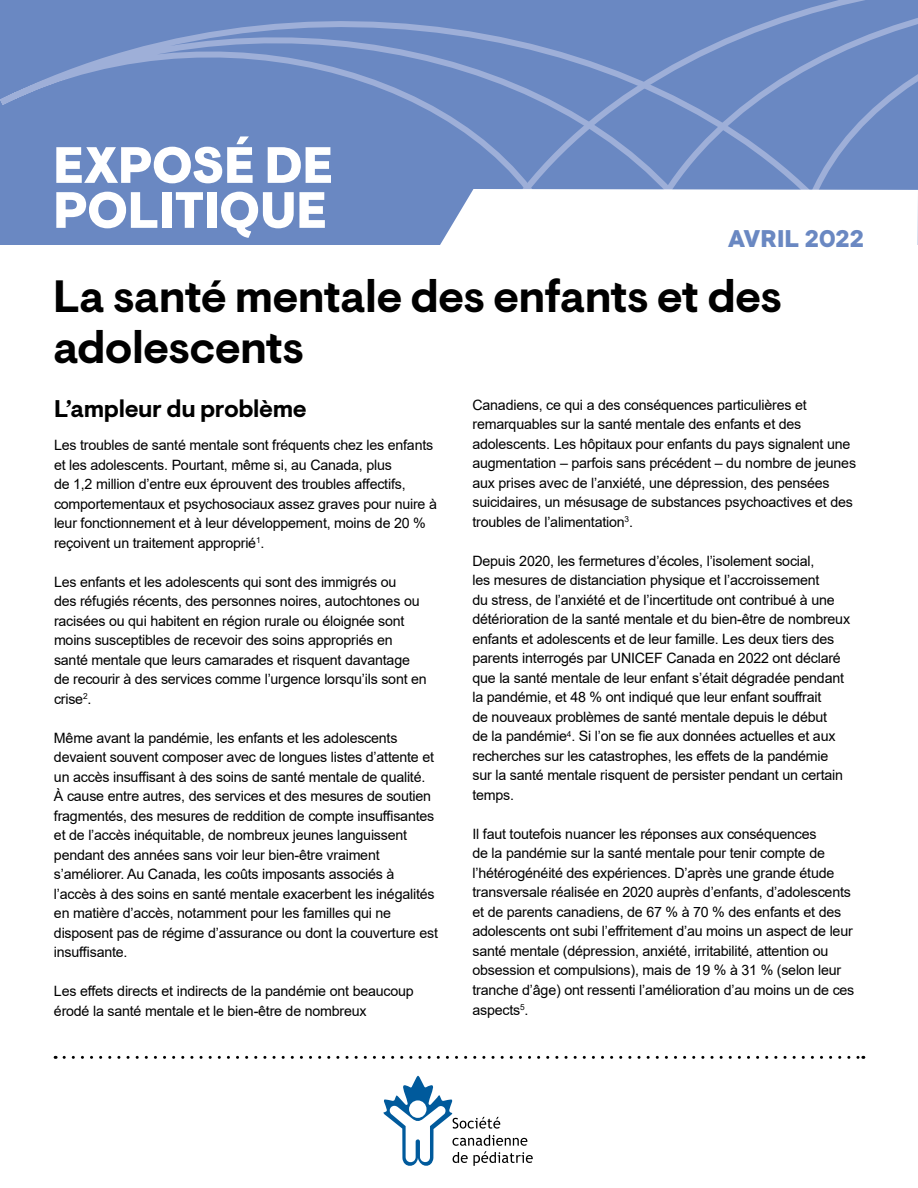
<style>
.page{position:relative;width:918px;height:1188px;background:#fff}
.page>*{position:absolute;margin:0;border:0;box-sizing:border-box;transform-origin:0 0}
.t1{font:900 51px/45px "Visuelt Pro";letter-spacing:-.015em;color:#fff}
.t2{font:700 45px/51px "Visuelt Pro";letter-spacing:-.015em;color:#000}
.t3{font:700 24px "Visuelt Pro";letter-spacing:-.015em;color:#000}
.t4{font:900 24px "Visuelt Pro";color:#6a88c2}
.t5{font:14.25px/19.5px "Arial";letter-spacing:-.015em;color:#000}
</style>
<div class="page">
<svg style="left:0;top:0;width:480px;height:245px;background:#6d8ac3"></svg>
<svg style="left:480px;top:0;width:438px;height:189px;background:#6f8cc4"></svg>
<svg style="left:64px;top:1056px;width:800px;height:3px"></svg>
<svg style="left:439px;top:189px;width:479px;height:56px"></svg>
<svg style="left:383px;top:1075px;width:150px;height:91px"></svg>
<div style="left:409px;top:1100px;width:18px;height:18px;background:#fff;border-radius:50%"></div>
<h1 class="t1" style="left:53px;top:145px;width:282px">EXPOSÉ DE<br>POLITIQUE</h1>
<h3 class="t4" style="left:728px;top:224px;width:138px">AVRIL 2022</h3>
<h2 class="t2" style="left:53px;top:272px;width:730px">La santé mentale des enfants et des adolescents</h2>
<p class="t5" style="left:472px;top:395px;width:385px">Canadiens, ce qui a des conséquences particulières et remarquables sur la santé mentale des enfants et des adolescents. Les hôpitaux pour enfants du pays signalent une augmentation – parfois sans précédent – du nombre de jeunes aux prises avec de l’anxiété, une dépression, des pensées suicidaires, un mésusage de substances psychoactives et des troubles de l’alimentation<sup>3</sup>.</p>
<p class="t5" style="left:472px;top:551px;width:379px">Depuis 2020, les fermetures d’écoles, l’isolement social,<br>les mesures de distanciation physique et l’accroissement<br>du stress, de l’anxiété et de l’incertitude ont contribué à une détérioration de la santé mentale et du bien-être de nombreux enfants et adolescents et de leur famille. Les deux tiers des parents interrogés par UNICEF Canada en 2022 ont déclaré que la santé mentale de leur enfant s’était dégradée pendant la pandémie, et 48 % ont indiqué que leur enfant souffrait<br>de nouveaux problèmes de santé mentale depuis le début<br>de la pandémie<sup>4</sup>. Si l’on se fie aux données actuelles et aux recherches sur les catastrophes, les effets de la pandémie sur la santé mentale risquent de persister pendant un certain temps.</p>
<p class="t5" style="left:472px;top:824px;width:383px">Il faut toutefois nuancer les réponses aux conséquences<br>de la pandémie sur la santé mentale pour tenir compte de l’hétérogénéité des expériences. D’après une grande étude transversale réalisée en 2020 auprès d’enfants, d’adolescents et de parents canadiens, de 67 % à 70 % des enfants et des adolescents ont subi l’effritement d’au moins un aspect de leur santé mentale (dépression, anxiété, irritabilité, attention ou obsession et compulsions), mais de 19 % à 31 % (selon leur tranche d’âge) ont ressenti l’amélioration d’au moins un de ces aspects<sup>5</sup>.</p>
<h3 class="t3" style="left:54px;top:395px;width:254px">L’ampleur du problème</h3>
<p class="t5" style="left:54px;top:436px;width:385px">Les troubles de santé mentale sont fréquents chez les enfants et les adolescents. Pourtant, même si, au Canada, plus<br>de 1,2 million d’entre eux éprouvent des troubles affectifs, comportementaux et psychosociaux assez graves pour nuire à leur fonctionnement et à leur développement, moins de 20 % reçoivent un traitement approprié<sup>1</sup>.</p>
<p class="t5" style="left:54px;top:572px;width:374px">Les enfants et les adolescents qui sont des immigrés ou<br>des réfugiés récents, des personnes noires, autochtones ou racisées ou qui habitent en région rurale ou éloignée sont moins susceptibles de recevoir des soins appropriés en santé mentale que leurs camarades et risquent davantage de recourir à des services comme l’urgence lorsqu’ils sont en crise<sup>2</sup>.</p>
<p class="t5" style="left:54px;top:728px;width:385px">Même avant la pandémie, les enfants et les adolescents devaient souvent composer avec de longues listes d’attente et un accès insuffisant à des soins de santé mentale de qualité.<br>À cause entre autres, des services et des mesures de soutien fragmentés, des mesures de reddition de compte insuffisantes et de l’accès inéquitable, de nombreux jeunes languissent pendant des années sans voir leur bien-être vraiment s’améliorer. Au Canada, les coûts imposants associés à l’accès à des soins en santé mentale exacerbent les inégalités en matière d’accès, notamment pour les familles qui ne disposent pas de régime d’assurance ou dont la couverture est insuffisante.</p>
<p class="t5" style="left:54px;top:981px;width:361px">Les effets directs et indirects de la pandémie ont beaucoup érodé la santé mentale et le bien-être de nombreux</p>
</div>
